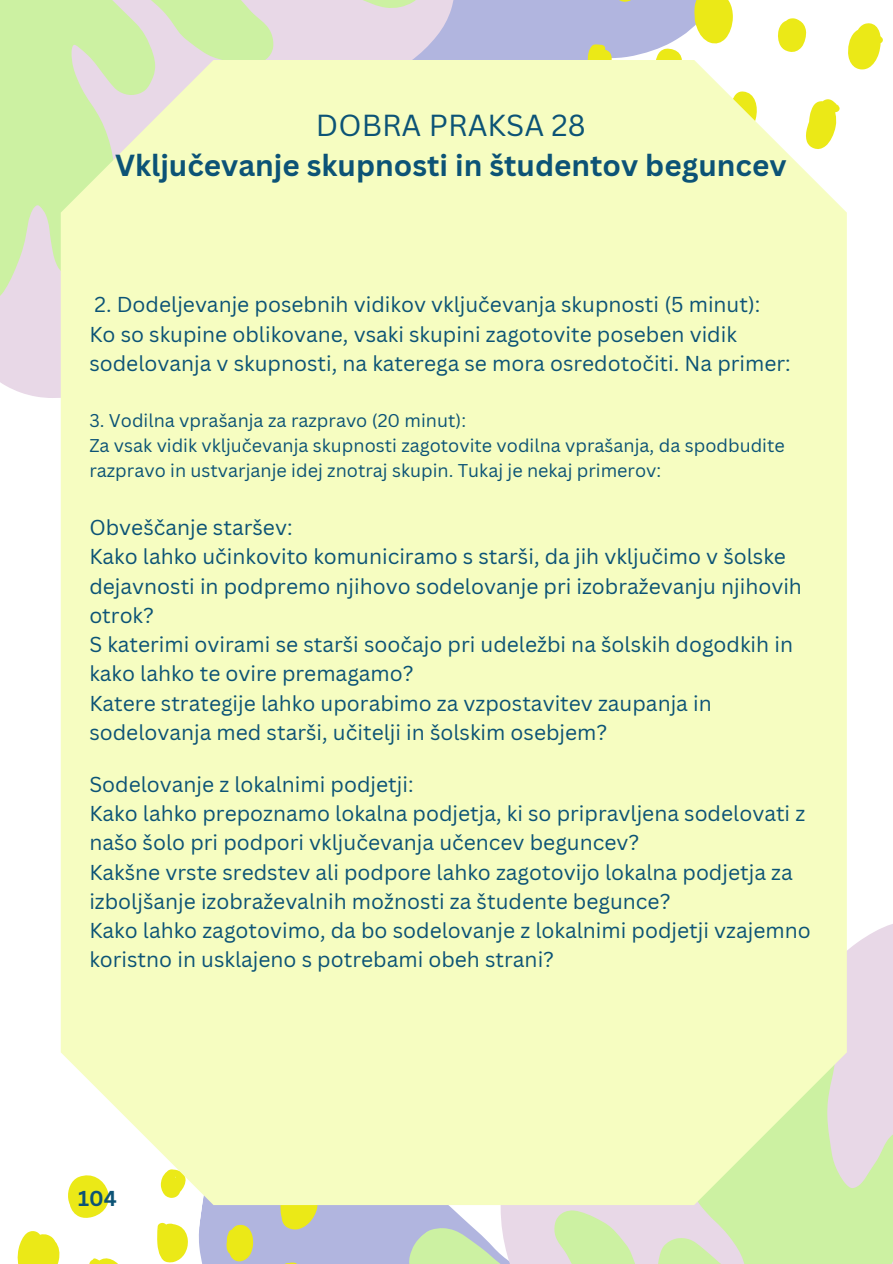
<style>
.page{position:relative;width:893px;height:1264px;background:#fff}
.page>*{position:absolute;margin:0;border:0;box-sizing:border-box;transform-origin:0 0}
.t1{font:700 29.55px/40.5px "Canva Sans";color:#0c5376;text-align:center}
.t2{font:21px/29.2px "Canva Sans";color:#0c5376}
.t3{font:700 21px "Canva Sans";color:#0c5376}
.t4{font:18px/24.8px "Canva Sans";color:#0c5376}
.s1{font-weight:400}
</style>
<div class="page">
<svg style="left:846px;top:884px;width:46px;height:74px"></svg>
<svg style="left:804px;top:958px;width:88px;height:305px;background:#dce2ca"></svg>
<div style="left:479px;top:0;width:108px;height:60px;background:#b1b5df"></div>
<svg style="left:360px;top:1204px;width:444px;height:59px;background:#d3deca"></svg>
<svg style="left:263px;top:0;width:216px;height:60px;background:#dcd2e2"></svg>
<svg style="left:0;top:0;width:263px;height:352px;background:#d3eab5"></svg>
<svg style="left:17px;top:1204px;width:314px;height:59px"></svg>
<svg style="left:587px;top:0;width:296px;height:70px"></svg>
<div style="left:61px;top:60px;width:785px;height:1144px;background:#f6fdc1"></div>
<p class="t1" style="left:115px;top:104px;width:672px"><span class="s1">DOBRA PRAKSA 28<br></span>Vključevanje skupnosti in študentov beguncev</p>
<p class="t2" style="left:89px;top:289px;width:703px">2. Dodeljevanje posebnih vidikov vključevanja skupnosti (5 minut):<br>Ko so skupine oblikovane, vsaki skupini zagotovite poseben vidik sodelovanja v skupnosti, na katerega se mora osredotočiti. Na primer:</p>
<p class="t4" style="left:89px;top:408px;width:378px">3. Vodilna vprašanja za razpravo (20 minut):</p>
<p class="t4" style="left:89px;top:432px;width:697px">Za vsak vidik vključevanja skupnosti zagotovite vodilna vprašanja, da spodbudite razpravo in ustvarjanje idej znotraj skupin. Tukaj je nekaj primerov:</p>
<p class="t2" style="left:89px;top:512px;width:714px">Obveščanje staršev:<br>Kako lahko učinkovito komuniciramo s starši, da jih vključimo v šolske dejavnosti in podpremo njihovo sodelovanje pri izobraževanju njihovih otrok?<br>S katerimi ovirami se starši soočajo pri udeležbi na šolskih dogodkih in kako lahko te ovire premagamo?<br>Katere strategije lahko uporabimo za vzpostavitev zaupanja in sodelovanja med starši, učitelji in šolskim osebjem?</p>
<h1 class="t2" style="left:89px;top:769px;width:722px">Sodelovanje z lokalnimi podjetji:<br>Kako lahko prepoznamo lokalna podjetja, ki so pripravljena sodelovati z našo šolo pri podpori vključevanja učencev beguncev?<br>Kakšne vrste sredstev ali podpore lahko zagotovijo lokalna podjetja za izboljšanje izobraževalnih možnosti za študente begunce?<br>Kako lahko zagotovimo, da bo sodelovanje z lokalnimi podjetji vzajemno koristno in usklajeno s potrebami obeh strani?</h1>
<p class="t3" style="left:78px;top:1183px;width:40px">104</p>
</div>
